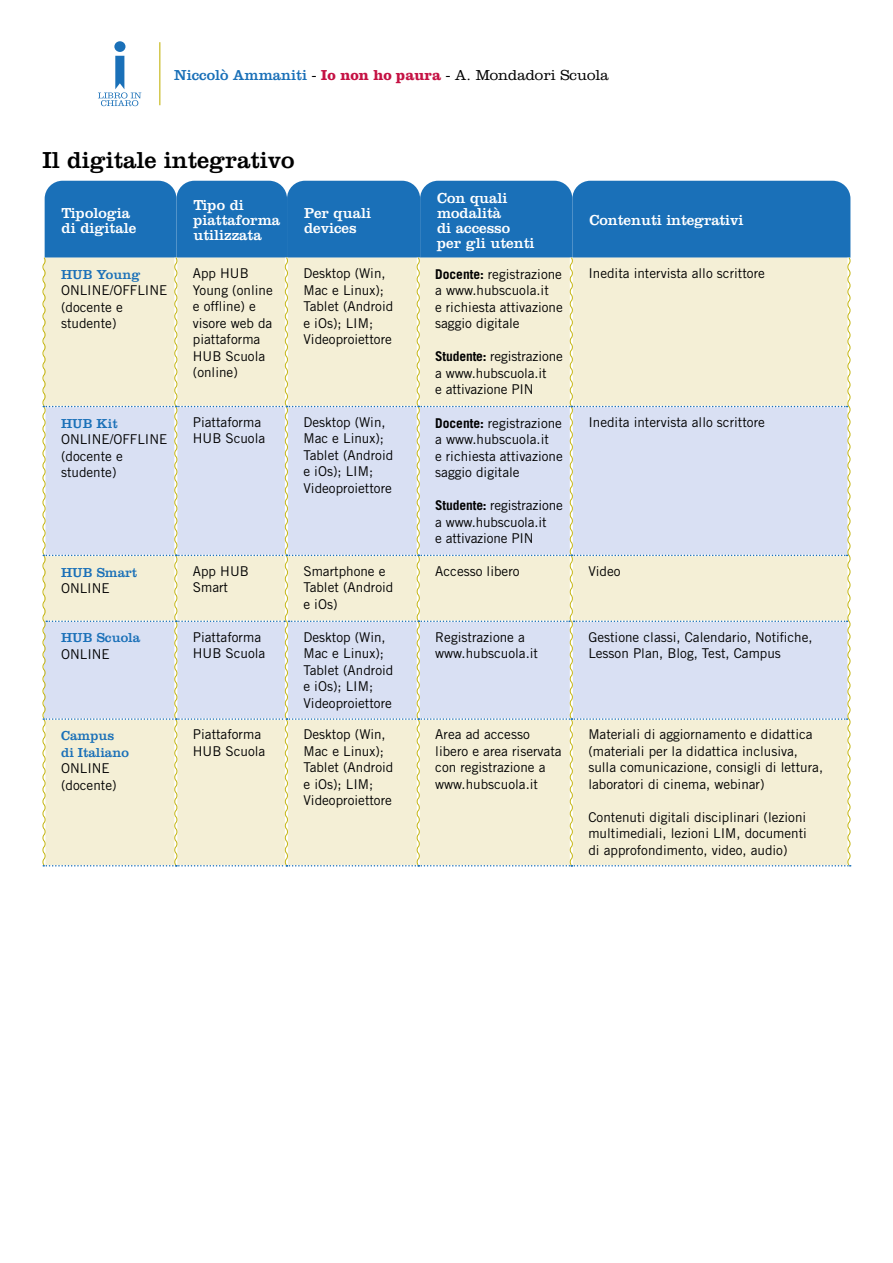
<style>
.page{position:relative;width:893px;height:1263px;background:#fff}
.page>*{position:absolute;margin:0;border:0;box-sizing:border-box;transform-origin:0 0}
.t1{font:24px "Clarendon";color:#000}
.t2{font:15px/15px "Clarendon";color:#fff}
.t3{font:300 15px "Clarendon";color:#000}
.t4{font:13.5px/16.5px "Trade Gothic LT Std";color:#000}
.t5{font:13.5px/16.5px "Clarendon";color:#1a70b8}
.s1{font-weight:400;color:#1a70b8}
.s2{font-weight:700;color:#c51244}
.s3{font-family:"Trade Gothic";font-weight:700}
</style>
<div class="page">
<hr style="left:159px;top:42px;width:1px;height:63px;background:#c5b612">
<div style="left:114px;top:41px;width:11px;height:11px;background:#1a70b8;border-radius:50%"></div>
<svg style="left:98px;top:56px;width:43px;height:50px"></svg>
<svg style="left:42px;top:181px;width:809px;height:685px;background:#d1dbdc"></svg>
<p class="t3" style="left:174px;top:66px;width:436px"><span class="s1">Niccolò Ammaniti</span> - <span class="s2">Io non ho paura</span> - A. Mondadori Scuola</p>
<h1 class="t1" style="left:43px;top:146px;width:253px">Il digitale integrativo</h1>
<p class="t2" style="left:62px;top:205px;width:76px">Tipologia di digitale</p>
<p class="t2" style="left:193px;top:197px;width:88px">Tipo di piattaforma utilizzata</p>
<p class="t2" style="left:304px;top:205px;width:69px">Per quali devices</p>
<p class="t2" style="left:437px;top:190px;width:99px">Con quali modalità<br>di accesso per gli utenti</p>
<p class="t5" style="left:61px;top:266px;width:81px">HUB Young</p>
<p class="t4" style="left:61px;top:282px;width:108px">ONLINE/OFFLINE (docente e studente)</p>
<p class="t5" style="left:61px;top:415px;width:58px">HUB Kit</p>
<p class="t4" style="left:61px;top:431px;width:108px">ONLINE/OFFLINE (docente e studente)</p>
<p class="t4" style="left:193px;top:265px;width:81px">App HUB<br>Young (online e offline) e visore web da piattaforma<br>HUB Scuola (online)</p>
<p class="t4" style="left:303px;top:265px;width:91px">Desktop (Win,<br>Mac e Linux);<br>Tablet (Android e iOs); LIM;<br>Videoproiettore</p>
<p class="t4" style="left:435px;top:265px;width:129px"><span class="s3">Docente:</span> registrazione a www.hubscuola.it<br>e richiesta attivazione saggio digitale</p>
<p class="t4" style="left:435px;top:348px;width:129px"><span class="s3">Studente:</span> registrazione a www.hubscuola.it<br>e attivazione PIN</p>
<p class="t4" style="left:193px;top:414px;width:74px">Piattaforma<br>HUB Scuola</p>
<p class="t4" style="left:303px;top:414px;width:91px">Desktop (Win,<br>Mac e Linux);<br>Tablet (Android e iOs); LIM;<br>Videoproiettore</p>
<p class="t4" style="left:435px;top:414px;width:129px"><span class="s3">Docente:</span> registrazione a www.hubscuola.it<br>e richiesta attivazione saggio digitale</p>
<p class="t4" style="left:435px;top:497px;width:129px"><span class="s3">Studente:</span> registrazione a www.hubscuola.it<br>e attivazione PIN</p>
<p class="t2" style="left:589px;top:212px;width:155px">Contenuti integrativi</p>
<p class="t4" style="left:588px;top:265px;width:178px">Inedita intervista allo scrittore</p>
<p class="t4" style="left:588px;top:414px;width:178px">Inedita intervista allo scrittore</p>
<p class="t5" style="left:61px;top:563px;width:78px">HUB Smart</p>
<p class="t4" style="left:61px;top:580px;width:50px">ONLINE</p>
<p class="t4" style="left:193px;top:562px;width:57px">App HUB<br>Smart</p>
<p class="t4" style="left:303px;top:562px;width:91px">Smartphone e<br>Tablet (Android e iOs)</p>
<p class="t4" style="left:435px;top:562px;width:86px">Accesso libero</p>
<p class="t4" style="left:588px;top:562px;width:34px">Video</p>
<p class="t5" style="left:61px;top:629px;width:81px">HUB Scuola</p>
<p class="t4" style="left:61px;top:646px;width:50px">ONLINE</p>
<p class="t4" style="left:193px;top:628px;width:74px">Piattaforma<br>HUB Scuola</p>
<p class="t4" style="left:303px;top:628px;width:91px">Desktop (Win,<br>Mac e Linux);<br>Tablet (Android e iOs); LIM;<br>Videoproiettore</p>
<p class="t4" style="left:435px;top:628px;width:104px">Registrazione a www.hubscuola.it</p>
<p class="t4" style="left:588px;top:628px;width:226px">Gestione classi, Calendario, Notifiche,<br>Lesson Plan, Blog, Test, Campus</p>
<p class="t5" style="left:61px;top:727px;width:69px">Campus di Italiano</p>
<p class="t4" style="left:61px;top:760px;width:57px">ONLINE (docente)</p>
<p class="t4" style="left:193px;top:726px;width:74px">Piattaforma<br>HUB Scuola</p>
<p class="t4" style="left:303px;top:726px;width:91px">Desktop (Win,<br>Mac e Linux);<br>Tablet (Android e iOs); LIM;<br>Videoproiettore</p>
<p class="t4" style="left:435px;top:726px;width:128px">Area ad accesso libero e area riservata con registrazione a www.hubscuola.it</p>
<p class="t4" style="left:588px;top:726px;width:236px">Materiali di aggiornamento e didattica (materiali per la didattica inclusiva, sulla comunicazione, consigli di lettura, laboratori di cinema, webinar)</p>
<p class="t4" style="left:588px;top:808px;width:220px;text-align:justify">Contenuti digitali disciplinari (lezioni multimediali, lezioni LIM, documenti di approfondimento, video, audio)</p>
</div>
